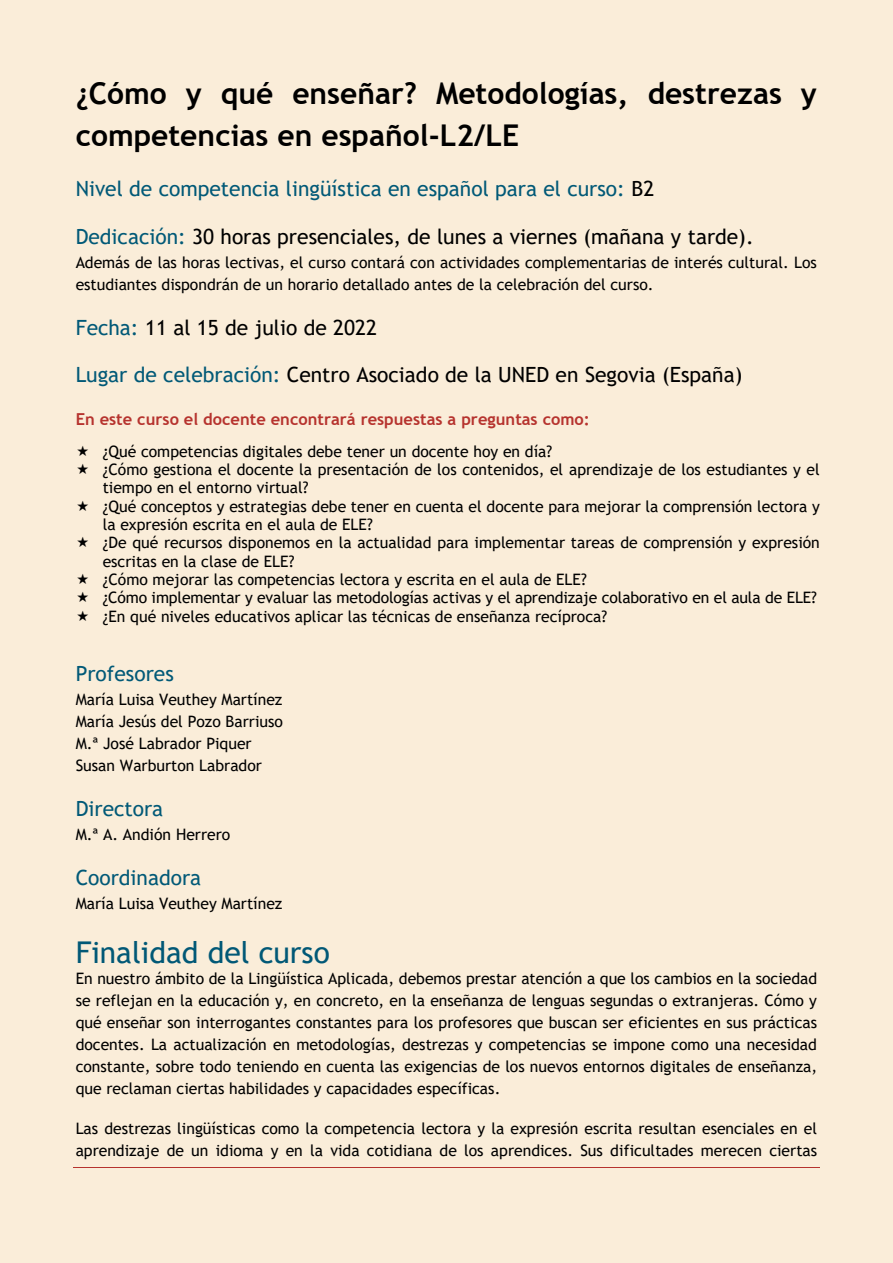
<style>
.page{position:relative;width:893px;height:1263px;background:#faedd9}
.page>*{position:absolute;margin:0;border:0;box-sizing:border-box;transform-origin:0 0}
.t1{font:700 30px/41.7px "Trebuchet MS";color:#000}
.t2{font:30px "Trebuchet MS";color:#015876}
.t3{font:21px "Trebuchet MS";color:#000}
.t4{font:21px "Trebuchet MS";color:#015977}
.t5{font:700 16.5px "Trebuchet MS";color:#b6332e}
.t6{font:15.75px/21.9px "Trebuchet MS";color:#000}
.s1{color:#000}
.s2{color:#015977}
</style>
<div class="page">
<hr style="left:73px;top:1167px;width:747px;height:1px;background:#b6332e">
<p class="t1" style="left:76px;top:72px;width:743px">¿Cómo y qué enseñar? Metodologías, destrezas y competencias en español-L2/LE</p>
<p class="t4" style="left:76px;top:177px;width:580px">Nivel de competencia lingüística en español para el curso: <span class="s1">B2</span></p>
<p class="t3" style="left:76px;top:224px;width:680px"><span class="s2">Dedicación:</span> 30 horas presenciales, de lunes a viernes (mañana y tarde).</p>
<p class="t6" style="left:76px;top:251px;width:743px">Además de las horas lectivas, el curso contará con actividades complementarias de interés cultural. Los estudiantes dispondrán de un horario detallado antes de la celebración del curso.</p>
<p class="t3" style="left:76px;top:315px;width:303px"><span class="s2">Fecha:</span> 11 al 15 de julio de 2022</p>
<p class="t3" style="left:76px;top:362px;width:668px"><span class="s2">Lugar de celebración:</span> Centro Asociado de la UNED en Segovia (España)</p>
<p class="t5" style="left:76px;top:410px;width:516px">En este curso el docente encontrará respuestas a preguntas como:</p>
<p class="t6" style="left:103px;top:440px;width:451px">¿Qué competencias digitales debe tener un docente hoy en día?</p>
<p class="t6" style="left:103px;top:460px;width:719px;line-height:18.3px">¿Cómo gestiona el docente la presentación de los contenidos, el aprendizaje de los estudiantes y el tiempo en el entorno virtual?</p>
<p class="t6" style="left:103px;top:497px;width:719px;line-height:18.3px">¿Qué conceptos y estrategias debe tener en cuenta el docente para mejorar la comprensión lectora y la expresión escrita en el aula de ELE?</p>
<p class="t6" style="left:103px;top:533px;width:719px;line-height:18.3px">¿De qué recursos disponemos en la actualidad para implementar tareas de comprensión y expresión escritas en la clase de ELE?</p>
<p class="t6" style="left:103px;top:568px;width:486px">¿Cómo mejorar las competencias lectora y escrita en el aula de ELE?</p>
<p class="t6" style="left:103px;top:586px;width:716px">¿Cómo implementar y evaluar las metodologías activas y el aprendizaje colaborativo en el aula de ELE?</p>
<p class="t6" style="left:103px;top:605px;width:506px">¿En qué niveles educativos aplicar las técnicas de enseñanza recíproca?</p>
<p class="t4" style="left:76px;top:661px;width:100px">Profesores</p>
<p class="t6" style="left:76px;top:688px;width:208px">María Luisa Veuthey Martínez</p>
<p class="t6" style="left:76px;top:710px;width:209px">María Jesús del Pozo Barriuso</p>
<p class="t6" style="left:76px;top:732px;width:178px">M.ª José Labrador Piquer</p>
<p class="t6" style="left:76px;top:754px;width:188px">Susan Warburton Labrador</p>
<p class="t4" style="left:76px;top:796px;width:89px">Directora</p>
<p class="t6" style="left:76px;top:823px;width:156px">M.ª A. Andión Herrero</p>
<p class="t4" style="left:76px;top:865px;width:127px">Coordinadora</p>
<p class="t6" style="left:76px;top:893px;width:208px">María Luisa Veuthey Martínez</p>
<h1 class="t2" style="left:76px;top:935px;width:256px">Finalidad del curso</h1>
<p class="t6" style="left:76px;top:967px;width:743px;text-align:justify">En nuestro ámbito de la Lingüística Aplicada, debemos prestar atención a que los cambios en la sociedad se reflejan en la educación y, en concreto, en la enseñanza de lenguas segundas o extranjeras. Cómo y qué enseñar son interrogantes constantes para los profesores que buscan ser eficientes en sus prácticas docentes. La actualización en metodologías, destrezas y competencias se impone como una necesidad constante, sobre todo teniendo en cuenta las exigencias de los nuevos entornos digitales de enseñanza, que reclaman ciertas habilidades y capacidades específicas.</p>
<p class="t6" style="left:76px;top:1117px;width:743px">Las destrezas lingüísticas como la competencia lectora y la expresión escrita resultan esenciales en el aprendizaje de un idioma y en la vida cotidiana de los aprendices. Sus dificultades merecen ciertas</p>
</div>
